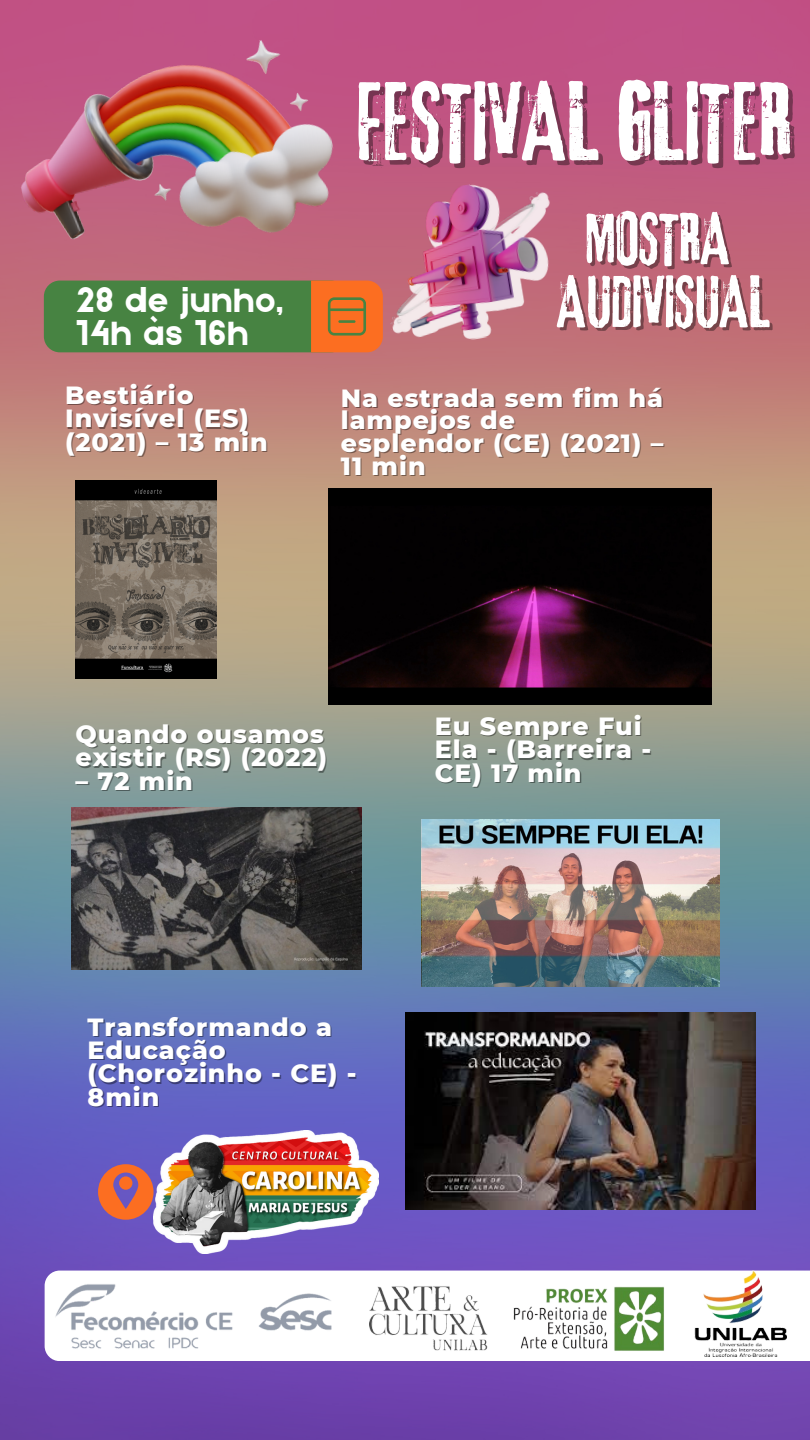
<style>
.page{position:relative;width:810px;height:1440px;background:#fff}
.page>*{position:absolute;margin:0;border:0;box-sizing:border-box;transform-origin:0 0}
.t1{font:102.9px "Lava Pro Grunge";color:#fff}
.t2{font:67.5px "Lava Pro Grunge";color:#fff}
.t3{font:35.8px "Etna";letter-spacing:.035em;color:#fff}
.t4{font:800 25.4px/23.2px "Montserrat";letter-spacing:.035em;color:#fff}
.s1{color:rgb(0 0 0/.4)}
</style>
<div class="page">
<img style="left:0;top:0;width:810px;height:1440px">
<img style="left:1px;top:30px;width:347px;height:254px">
<svg style="left:45px;top:1271px;width:765px;height:90px"></svg>
<img style="left:370px;top:1271px;width:417px;height:86px">
<img style="left:44px;top:1269px;width:297px;height:89px">
<svg style="left:98px;top:1164px;width:55px;height:56px;background:#c5655c"></svg>
<img style="left:153px;top:1130px;width:225px;height:123px">
<img style="left:370px;top:172px;width:201px;height:181px">
<div style="left:44px;top:281px;width:303px;height:71px;background:#478342;border-radius:16px"></div>
<svg style="left:311px;top:281px;width:72px;height:71px;background:#e96f25"></svg>
<img style="left:76px;top:480px;width:140px;height:198px">
<img style="left:328px;top:489px;width:384px;height:216px">
<img style="left:71px;top:807px;width:290px;height:163px">
<img style="left:422px;top:820px;width:298px;height:167px">
<img style="left:405px;top:1013px;width:350px;height:196px">
<p class="t1" style="left:356px;top:65px;width:437px">FESTIVAL GLITER</p>
<p class="t2" style="left:586px;top:201px;width:146px">MOSTRA</p>
<p class="t2" style="left:557px;top:264px;width:215px">AUDIVISUAL</p>
<p class="t3" style="left:76px;top:275px;width:209px">28 de junho,</p>
<p class="t3" style="left:76px;top:308px;width:174px">14h às 16h</p>
<p class="t4" style="left:65px;top:384px;width:204px">Bestiário<br>Invisível (ES) (2021) – 13 min</p>
<p class="t4" style="left:341px;top:386px;width:324px;line-height:22.7px">Na estrada sem fim há lampejos de esplendor (CE) (2021) –<br>11 min</p>
<p class="t4" style="left:76px;top:722px;width:253px">Quando ousamos existir (RS) (2022)</p>
<p class="t4" style="left:76px;top:769px;width:119px">– 72 min</p>
<p class="t4" style="left:435px;top:715px;width:218px">Eu Sempre Fui<br>Ela - (Barreira -<br>CE) 17 min</p>
<p class="t4" style="left:88px;top:1015px;width:270px;line-height:23.7px">Transformando a<br>Educação (Chorozinho - CE) -<br><span class="s1">8min</span></p>
</div>
